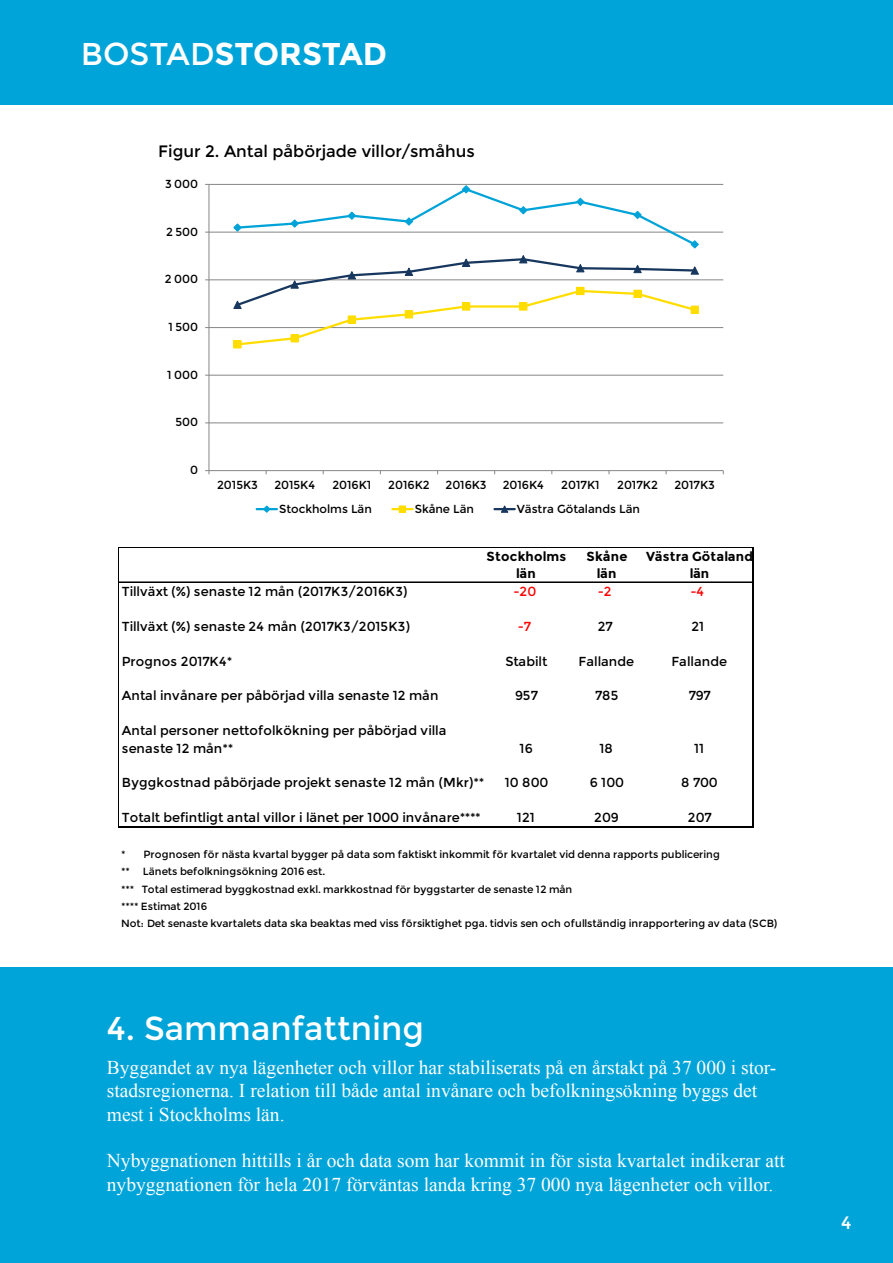
<style>
.page{position:relative;width:893px;height:1263px;background:#fff}
.page>*{position:absolute;margin:0;border:0;box-sizing:border-box;transform-origin:0 0}
.t1{font:33px "Montserrat";color:#fff}
.t2{font:700 31.5px "Montserrat";letter-spacing:-.005em;color:#fff}
.t3{font:19.5px/23.4px "Times New Roman";color:#fff}
.t4{font:18px "Montserrat";color:#fff}
.t5{font:16.5px "Montserrat";color:#000}
.t6{font:13.05px/17.4px "Montserrat";letter-spacing:.01em;color:#000}
.t7{font:700 13.05px "Montserrat";letter-spacing:.005em;color:#000}
.t8{font:13.05px "Montserrat";color:#f00}
.t9{font:11.55px "Montserrat";color:#000}
.t10{font:10.5px/17.4px "Montserrat";color:#000}
.s1{font-weight:400}
</style>
<div class="page">
<div style="left:0;top:0;width:893px;height:105px;background:#00a4d8"></div>
<hr style="left:118px;top:547px;width:1px;height:280px;background:#000">
<hr style="left:752px;top:548px;width:2px;height:279px;background:#000">
<hr style="left:119px;top:547px;width:635px;height:1px;background:#000">
<hr style="left:119px;top:582px;width:633px;height:1px;background:#000">
<hr style="left:119px;top:826px;width:635px;height:1px;background:#000">
<div style="left:0;top:967px;width:893px;height:296px;background:#00a4d8"></div>
<hr style="left:209px;top:422px;width:514px;height:1px;background:#868686">
<hr style="left:209px;top:375px;width:514px;height:1px;background:#868686">
<hr style="left:209px;top:327px;width:514px;height:1px;background:#868686">
<hr style="left:209px;top:279px;width:514px;height:1px;background:#868686">
<hr style="left:209px;top:232px;width:514px;height:1px;background:#868686">
<hr style="left:209px;top:184px;width:514px;height:1px;background:#868686">
<hr style="left:209px;top:184px;width:1px;height:287px;background:#868686">
<hr style="left:209px;top:470px;width:514px;height:1px;background:#868686">
<svg style="left:205px;top:470px;width:5px;height:4px"></svg>
<svg style="left:233px;top:185px;width:466px;height:64px"></svg>
<div style="left:233px;top:340px;width:9px;height:8px;border:1px solid #fd0"></div>
<svg style="left:233px;top:255px;width:467px;height:92px"></svg>
<hr style="left:257px;top:508px;width:20px;height:2px;background:#00a3d8">
<svg style="left:263px;top:505px;width:8px;height:8px"></svg>
<hr style="left:392px;top:508px;width:21px;height:2px;background:#fd0">
<div style="left:399px;top:506px;width:7px;height:7px;border:1px solid #fd0"></div>
<hr style="left:494px;top:508px;width:21px;height:2px;background:#17375e">
<svg style="left:500px;top:505px;width:9px;height:8px"></svg>
<h2 class="t2" style="left:81px;top:35px;width:308px"><span class="s1">BOSTAD</span>STORSTAD</h2>
<p class="t5" style="left:158px;top:142px;width:318px">Figur 2. Antal påbörjade villor/småhus</p>
<p class="t9" style="left:165px;top:177px;width:35px">3 000</p>
<p class="t9" style="left:166px;top:225px;width:33px">2 500</p>
<p class="t9" style="left:165px;top:273px;width:35px">2 000</p>
<p class="t9" style="left:169px;top:320px;width:31px">1 500</p>
<p class="t9" style="left:167px;top:368px;width:32px">1 000</p>
<p class="t9" style="left:176px;top:416px;width:24px">500</p>
<p class="t9" style="left:190px;top:463px;width:9px">0</p>
<p class="t9" style="left:217px;top:478px;width:42px">2015K3</p>
<p class="t9" style="left:274px;top:478px;width:42px">2015K4</p>
<p class="t9" style="left:332px;top:478px;width:40px">2016K1</p>
<p class="t9" style="left:388px;top:478px;width:43px">2016K2</p>
<p class="t9" style="left:445px;top:478px;width:43px">2016K3</p>
<p class="t9" style="left:503px;top:478px;width:43px">2016K4</p>
<p class="t9" style="left:561px;top:478px;width:40px">2017K1</p>
<p class="t9" style="left:617px;top:478px;width:42px">2017K2</p>
<p class="t9" style="left:674px;top:478px;width:42px">2017K3</p>
<p class="t9" style="left:279px;top:502px;width:94px">Stockholms Län</p>
<p class="t9" style="left:415px;top:502px;width:61px">Skåne Län</p>
<p class="t9" style="left:517px;top:502px;width:125px">Västra Götalands Län</p>
<p class="t7" style="left:486px;top:549px;width:81px">Stockholms</p>
<p class="t7" style="left:586px;top:549px;width:43px">Skåne</p>
<p class="t7" style="left:646px;top:549px;width:108px">Västra Götaland</p>
<p class="t7" style="left:516px;top:566px;width:21px">län</p>
<p class="t7" style="left:597px;top:566px;width:21px">län</p>
<p class="t7" style="left:690px;top:566px;width:21px">län</p>
<p class="t6" style="left:122px;top:583px;width:287px">Tillväxt (%) senaste 12 mån (2017K3/2016K3)</p>
<p class="t8" style="left:513px;top:584px;width:24px">-20</p>
<p class="t8" style="left:598px;top:584px;width:15px">-2</p>
<p class="t8" style="left:691px;top:584px;width:15px">-4</p>
<p class="t6" style="left:122px;top:617px;width:290px">Tillväxt (%) senaste 24 mån (2017K3/2015K3)</p>
<p class="t8" style="left:518px;top:618px;width:15px">-7</p>
<p class="t6" style="left:598px;top:617px;width:17px">27</p>
<p class="t6" style="left:691px;top:617px;width:14px">21</p>
<p class="t6" style="left:122px;top:652px;width:112px">Prognos 2017K4*</p>
<p class="t6" style="left:506px;top:652px;width:43px">Stabilt</p>
<p class="t6" style="left:579px;top:652px;width:57px">Fallande</p>
<p class="t6" style="left:671px;top:652px;width:57px">Fallande</p>
<p class="t6" style="left:122px;top:687px;width:318px">Antal invånare per påbörjad villa senaste 12 mån</p>
<p class="t6" style="left:515px;top:687px;width:24px">957</p>
<p class="t6" style="left:595px;top:687px;width:25px">785</p>
<p class="t6" style="left:689px;top:687px;width:24px">797</p>
<p class="t6" style="left:122px;top:722px;width:326px">Antal personer nettofolkökning per påbörjad villa senaste 12 mån**</p>
<p class="t6" style="left:519px;top:739px;width:15px">16</p>
<p class="t6" style="left:599px;top:739px;width:15px">18</p>
<p class="t6" style="left:694px;top:739px;width:12px">11</p>
<p class="t6" style="left:122px;top:774px;width:428px">Byggkostnad påbörjade projekt senaste 12 mån (Mkr)*** 10 800</p>
<p class="t6" style="left:590px;top:774px;width:36px">6 100</p>
<p class="t6" style="left:681px;top:774px;width:38px">8 700</p>
<p class="t6" style="left:122px;top:809px;width:361px">Totalt befintligt antal villor i länet per 1000 invånare****</p>
<p class="t6" style="left:517px;top:809px;width:19px">121</p>
<p class="t6" style="left:594px;top:809px;width:26px">209</p>
<p class="t6" style="left:688px;top:809px;width:25px">207</p>
<p class="t10" style="left:121px;top:845px;width:658px">* Prognosen för nästa kvartal bygger på data som faktiskt inkommit för kvartalet vid denna rapports publicering<br>** Länets befolkningsökning 2016 est.<br>*** Total estimerad byggkostnad exkl. markkostnad för byggstarter de senaste 12 mån<br>**** Estimat 2016<br>Not: Det senaste kvartalets data ska beaktas med viss försiktighet pga. tidvis sen och ofullständig inrapportering av data (SCB)</p>
<h1 class="t1" style="left:107px;top:1009px;width:319px">4. Sammanfattning</h1>
<h3 class="t3" style="left:107px;top:1055px;width:671px">Byggandet av nya lägenheter och villor har stabiliserats på en årstakt på 37 000 i stor&shy;stadsregionerna. I relation till både antal invånare och befolkningsökning byggs det mest i Stockholms län.</h3>
<h3 class="t3" style="left:107px;top:1149px;width:680px">Nybyggnationen hittills i år och data som har kommit in för sista kvartalet indikerar att nybyggnationen för hela 2017 förväntas landa kring 37 000 nya lägenheter och villor.</h3>
<h3 class="t4" style="left:841px;top:1212px;width:12px">4</h3>
</div>
